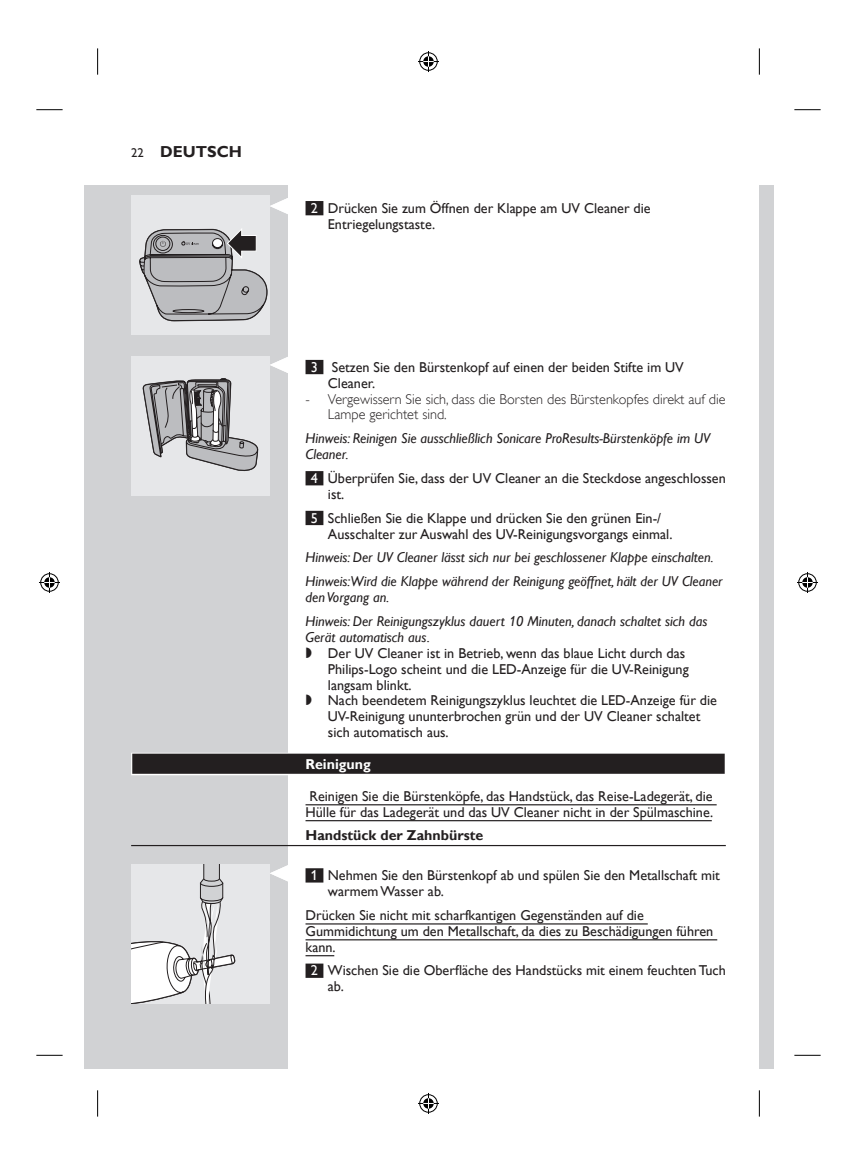
<style>
.page{position:relative;width:857px;height:1165px;background:#fff}
.page>*{position:absolute;margin:0;border:0;box-sizing:border-box;transform-origin:0 0}
.t1{font:700 15.92px "Gill Sans Alt One WGL";color:#231f20}
.t2{font:14.35px/15.9px "Gill Sans Alt One WGL";color:#231f20}
.t3{font:italic 14.35px/23.8px "Gill Sans Alt One WGL";color:#231f20}
.t4{font:14.35px/15.9px "Gill Sans Alt One WGL Light";color:#231f20}
.t5{font:700 14.35px "Gill Sans Alt One WGL";color:#231f20}
.t6{font:700 14.35px "Gill Sans Alt One WGL";color:#fff}
.t7{font:14.35px "Philips Ll Font Plain";color:#231f20}
.s1{font-weight:400;font-size:12.78px}
.s2{color:#fff}
</style>
<div class="page">
<div style="left:84px;top:185px;width:204px;height:883px;background:#d1d2d4"></div>
<div style="left:759px;top:185px;width:15px;height:883px;background:#d1d2d4"></div>
<div style="left:305px;top:201px;width:18px;height:14px;background:#231f20"></div>
<div style="left:305px;top:360px;width:18px;height:14px;background:#231f20"></div>
<div style="left:305px;top:471px;width:18px;height:14px;background:#231f20"></div>
<div style="left:305px;top:511px;width:18px;height:14px;background:#231f20"></div>
<div style="left:131px;top:752px;width:595px;height:23px;background:#4f4b4c"></div>
<div style="left:132px;top:753px;width:592px;height:20px;background:#231f20"></div>
<hr style="left:305px;top:804px;width:411px;height:1px;background:#231f20">
<hr style="left:305px;top:820px;width:407px;height:1px;background:#231f20">
<hr style="left:131px;top:844px;width:595px;height:2px;background:#231f20">
<div style="left:305px;top:868px;width:18px;height:14px;background:#231f20"></div>
<hr style="left:305px;top:923px;width:343px;height:1px;background:#231f20">
<hr style="left:305px;top:939px;width:412px;height:1px;background:#231f20">
<hr style="left:305px;top:954px;width:29px;height:2px;background:#231f20">
<div style="left:305px;top:963px;width:18px;height:14px;background:#231f20"></div>
<svg style="left:270px;top:198px;width:18px;height:16px"></svg>
<div style="left:131px;top:195px;width:138px;height:139px;background:#e6e7e9"></div>
<svg style="left:139px;top:228px;width:129px;height:94px"></svg>
<svg style="left:270px;top:357px;width:18px;height:16px"></svg>
<div style="left:131px;top:356px;width:138px;height:139px;background:#e6e7e9"></div>
<svg style="left:142px;top:378px;width:117px;height:118px"></svg>
<svg style="left:270px;top:865px;width:18px;height:17px"></svg>
<div style="left:131px;top:864px;width:138px;height:139px;background:#e6e7e9"></div>
<svg style="left:131px;top:864px;width:105px;height:139px"></svg>
<svg style="left:36px;top:109px;width:27px;height:1px"></svg>
<svg style="left:794px;top:109px;width:26px;height:1px"></svg>
<svg style="left:36px;top:1054px;width:27px;height:1px"></svg>
<svg style="left:794px;top:1054px;width:26px;height:1px"></svg>
<svg style="left:97px;top:48px;width:1px;height:27px"></svg>
<svg style="left:97px;top:1090px;width:1px;height:26px"></svg>
<svg style="left:759px;top:48px;width:1px;height:27px"></svg>
<svg style="left:759px;top:1090px;width:1px;height:26px"></svg>
<svg style="left:418px;top:51px;width:21px;height:21px"></svg>
<svg style="left:418px;top:1093px;width:21px;height:21px"></svg>
<svg style="left:39px;top:572px;width:21px;height:21px"></svg>
<svg style="left:797px;top:572px;width:21px;height:21px"></svg>
<p class="t1" style="left:131px;top:142px;width:112px"><span class="s1">22</span> DEUTSCH</p>
<p class="t2" style="left:328px;top:200px;width:324px;text-indent:-17px"><span class="s2">2</span> Drücken Sie zum Öffnen der Klappe am UV Cleaner die<br>Entriegelungstaste.</p>
<p class="t2" style="left:328px;top:359px;width:357px;text-indent:-17px"><span class="s2">3</span> Setzen Sie den Bürstenkopf auf einen der beiden Stifte im UV<br>Cleaner.</p>
<p class="t4" style="left:328px;top:391px;width:399px">Vergewissern Sie sich, dass die Borsten des Bürstenkopfes direkt auf die<br>Lampe gerichtet sind.</p>
<p class="t3" style="left:305px;top:430px;width:406px;line-height:15.9px">Hinweis: Reinigen Sie ausschließlich Sonicare ProResults-Bürstenköpfe im UV<br>Cleaner.</p>
<p class="t2" style="left:328px;top:470px;width:399px;text-indent:-17px"><span class="s2">4</span> Überprüfen Sie, dass der UV Cleaner an die Steckdose angeschlossen ist.</p>
<p class="t2" style="left:328px;top:509px;width:346px;text-indent:-17px"><span class="s2">5</span> Schließen Sie die Klappe und drücken Sie den grünen Ein-/<br>Ausschalter zur Auswahl des UV-Reinigungsvorgangs einmal.</p>
<p class="t3" style="left:305px;top:545px;width:419px">Hinweis: Der UV Cleaner lässt sich nur bei geschlossener Klappe einschalten.<br>Hinweis:Wird die Klappe während der Reinigung geöffnet, hält der UV Cleaner</p>
<p class="t3" style="left:305px;top:585px;width:403px">den Vorgang an.<br>Hinweis: Der Reinigungszyklus dauert 10 Minuten, danach schaltet sich das</p>
<p class="t3" style="left:305px;top:625px;width:126px">Gerät automatisch aus.</p>
<p class="t2" style="left:328px;top:644px;width:391px">Der UV Cleaner ist in Betrieb, wenn das blaue Licht durch das Philips-Logo scheint und die LED-Anzeige für die UV-Reinigung langsam blinkt.<br>Nach beendetem Reinigungszyklus leuchtet die LED-Anzeige für die UV-Reinigung ununterbrochen grün und der UV Cleaner schaltet sich automatisch aus.</p>
<p class="t6" style="left:305px;top:755px;width:67px">Reinigung</p>
<p class="t2" style="left:305px;top:787px;width:409px">Reinigen Sie die Bürstenköpfe, das Handstück, das Reise-Ladegerät, die<br>Hülle für das Ladegerät und das UV Cleaner nicht in der Spülmaschine.</p>
<p class="t5" style="left:305px;top:827px;width:179px">Handstück der Zahnbürste</p>
<p class="t2" style="left:328px;top:867px;width:393px;text-indent:-17px"><span class="s2">1</span> Nehmen Sie den Bürstenkopf ab und spülen Sie den Metallschaft mit warmem Wasser ab.</p>
<p class="t2" style="left:305px;top:906px;width:409px">Drücken Sie nicht mit scharfkantigen Gegenständen auf die<br>Gummidichtung um den Metallschaft, da dies zu Beschädigungen führen kann.</p>
<p class="t2" style="left:328px;top:962px;width:399px;text-indent:-17px"><span class="s2">2</span> Wischen Sie die Oberfläche des Handstücks mit einem feuchten Tuch ab.</p>
<p class="t4" style="left:305px;top:391px;width:6px">-</p>
<p class="t7" style="left:305px;top:644px;width:8px">,</p>
<p class="t7" style="left:305px;top:692px;width:8px">,</p>
</div>
